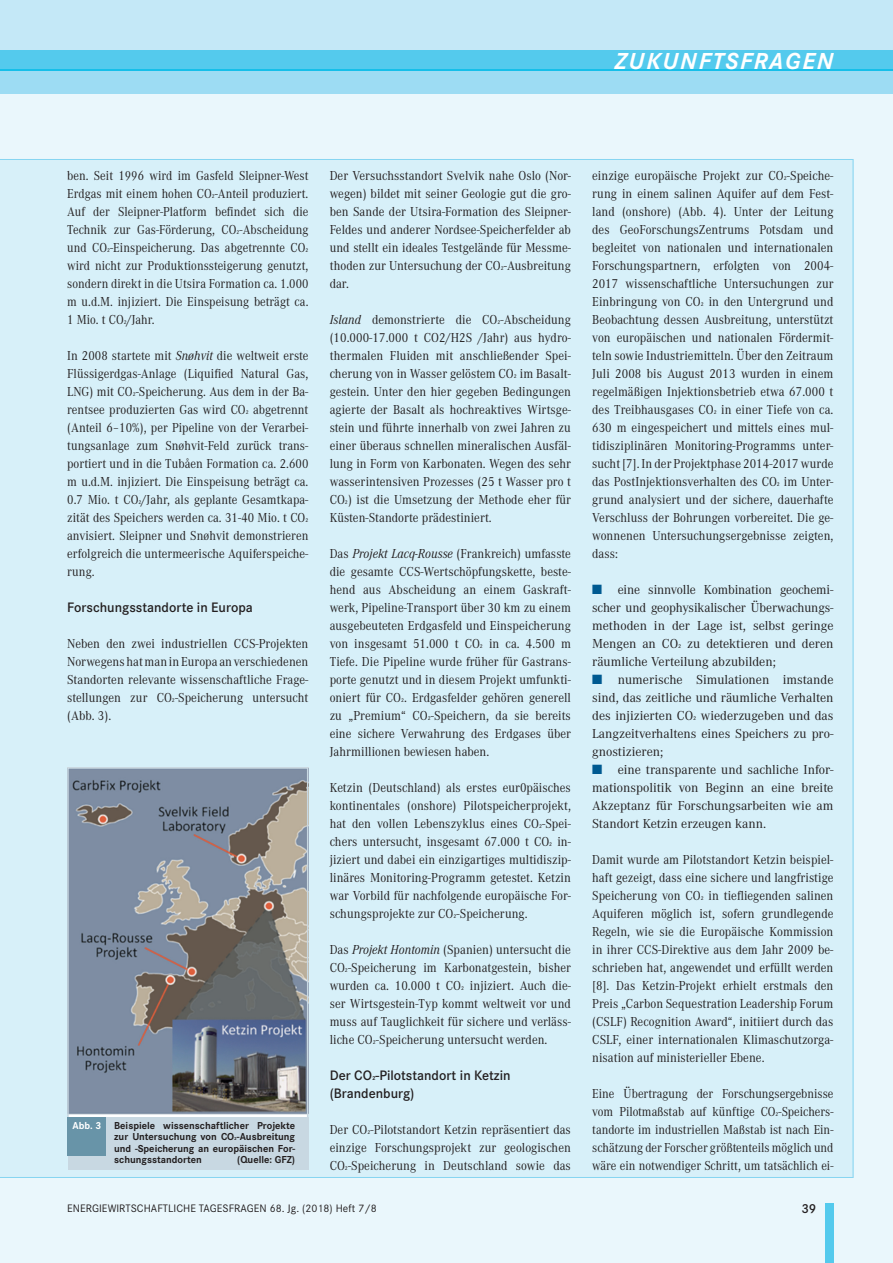
<style>
.page{position:relative;width:893px;height:1263px;background:#fff}
.page>*{position:absolute;margin:0;border:0;box-sizing:border-box;transform-origin:0 0}
.t1{font:italic 700 24px "Corporate S";letter-spacing:.075em;color:#fff}
.t2{font:600 14.25px/18px "Corporate S";color:#231f20}
.t3{font:13.5px/18px "Corporate A";letter-spacing:.005em;color:#231f20;text-align:justify;scale:.92 1}
.t4{font:13.5px/18px "Corporate A";letter-spacing:.005em;color:#231f20;text-align:justify;scale:.9 1}
.t5{font:13.5px/18px "Corporate A";letter-spacing:.005em;color:#231f20;text-align:justify;scale:.91 1}
.t6{font:13.5px/18px "Corporate A";letter-spacing:.005em;color:#231f20;text-align:justify}
.t7{font:600 13.5px "Corporate S";color:#231f20}
.t8{font:11.25px "Corporate S";letter-spacing:.005em;color:#231f20}
.t9{font:700 10.5px/11.2px "Corporate S";color:#231f20;text-align:justify}
.s1{font-style:italic}
.s2{color:#fff}
.s3{color:#005a91}
</style>
<div class="page">
<div style="left:0;top:66px;width:893px;height:1197px;background:#eaf7fc"></div>
<div style="left:0;top:159px;width:853px;height:1019px;background:#d7f0f9"></div>
<div style="left:0;top:0;width:893px;height:71px;background:#c4e8f7"></div>
<div style="left:0;top:50px;width:893px;height:19px;background:#54caed"></div>
<div style="left:0;top:69px;width:893px;height:5px;background:#15bfe9"></div>
<div style="left:825px;top:1203px;width:8px;height:60px;background:#54caed"></div>
<div style="left:0;top:71px;width:893px;height:23px;background:#9ddcf3"></div>
<img style="left:70px;top:770px;width:235px;height:344px">
<div style="left:67px;top:767px;width:241px;height:352px;border:2px solid #c8d8e2"></div>
<div style="left:68px;top:1117px;width:240px;height:52px;background:#c8d8e2"></div>
<div style="left:67px;top:1117px;width:38px;height:38px;background:#6894a8"></div>
<h1 class="t1" style="left:615px;top:47px;width:220px">ZUKUNFTSFRAGEN</h1>
<p class="t4" style="left:67px;top:167px;width:270px">ben. Seit 1996 wird im Gasfeld Sleipner-West Erdgas mit einem hohen CO2-Anteil produziert.<br>Auf der Sleipner-Platform befindet sich die Technik zur Gas-Förderung, CO2-Abscheidung und CO2-Einspeicherung. Das abgetrennte CO2 wird nicht zur Produktionssteigerung genutzt, sondern direkt in die Utsira Formation ca. 1.000 m u.d.M. injiziert. Die Einspeisung beträgt ca.<br>1 Mio. t CO2/Jahr.</p>
<p class="t5" style="left:67px;top:347px;width:267px">In 2008 startete mit <span class="s1">Snøhvit</span> die weltweit erste Flüssigerdgas-Anlage (Liquified Natural Gas, LNG) mit CO2-Speicherung. Aus dem in der Ba&shy;rentsee produzierten Gas wird CO2 abgetrennt (Anteil 6–10%), per Pipeline von der Verarbei&shy;tungsanlage zum Snøhvit-Feld zurück trans&shy;portiert und in die Tubåen Formation ca. 2.600 m u.d.M. injiziert. Die Einspeisung beträgt ca.<br>0.7 Mio. t CO2/Jahr, als geplante Gesamtkapa&shy;zität des Speichers werden ca. 31-40 Mio. t CO2 anvisiert. Sleipner und Snøhvit demonstrieren erfolgreich die untermeerische Aquiferspeiche&shy;rung.</p>
<p class="t2" style="left:67px;top:599px;width:187px">Forschungsstandorte in Europa</p>
<p class="t3" style="left:67px;top:635px;width:264px">Neben den zwei industriellen CCS-Projekten Norwegens hat man in Europa an verschiedenen Standorten relevante wissenschaftliche Frage&shy;stellungen zur CO2-Speicherung untersucht (Abb. 3).</p>
<p class="t9" style="left:114px;top:1120px;width:182px;text-indent:-42px"><span class="s2">Abb. 3</span> Beispiele wissenschaftlicher Projekte zur Untersuchung von CO2-Ausbreitung und -Speicherung an europäischen For&shy;schungsstandorten</p>
<p class="t9" style="left:237px;top:1154px;width:59px">(Quelle: GFZ)</p>
<p class="t3" style="left:330px;top:167px;width:264px">Der Versuchsstandort Svelvik nahe Oslo (Nor&shy;wegen) bildet mit seiner Geologie gut die gro&shy;ben Sande der Utsira-Formation des Sleipner-Feldes und anderer Nordsee-Speicherfelder ab und stellt ein ideales Testgelände für Messme&shy;thoden zur Untersuchung der CO2-Ausbreitung dar.</p>
<p class="t3" style="left:330px;top:311px;width:264px"><span class="s1">Island</span> demonstrierte die CO2-Abscheidung (10.000-17.000 t CO2/H2S /Jahr) aus hydro&shy;thermalen Fluiden mit anschließender Spei&shy;cherung von in Wasser gelöstem CO2 im Basalt&shy;gestein. Unter den hier gegeben Bedingungen agierte der Basalt als hochreaktives Wirtsge&shy;stein und führte innerhalb von zwei Jahren zu einer überaus schnellen mineralischen Ausfäl&shy;lung in Form von Karbonaten. Wegen des sehr wasserintensiven Prozesses (25 t Wasser pro t CO2) ist die Umsetzung der Methode eher für Küsten-Standorte prädestiniert.</p>
<p class="t3" style="left:330px;top:545px;width:264px">Das <span class="s1">Projekt Lacq-Rousse</span> (Frankreich) umfasste die gesamte CCS-Wertschöpfungskette, beste&shy;hend aus Abscheidung an einem Gaskraft&shy;werk, Pipeline-Transport über 30 km zu einem ausgebeuteten Erdgasfeld und Einspeicherung von insgesamt 51.000 t CO2 in ca. 4.500 m Tiefe. Die Pipeline wurde früher für Gastrans&shy;porte genutzt und in diesem Projekt umfunkti&shy;oniert für CO2. Erdgasfelder gehören generell zu „Premium“ CO2-Speichern, da sie bereits eine sichere Verwahrung des Erdgases über Jahrmillionen bewiesen haben.</p>
<p class="t3" style="left:330px;top:779px;width:264px">Ketzin (Deutschland) als erstes eur0päisches kontinentales (onshore) Pilotspeicherprojekt, hat den vollen Lebenszyklus eines CO2-Spei&shy;chers untersucht, insgesamt 67.000 t CO2 in&shy;jiziert und dabei ein einzigartiges multidiszip&shy;linäres Monitoring-Programm getestet. Ketzin war Vorbild für nachfolgende europäische For&shy;schungsprojekte zur CO2-Speicherung.</p>
<p class="t3" style="left:330px;top:941px;width:264px">Das <span class="s1">Projekt Hontomin</span> (Spanien) untersucht die CO2-Speicherung im Karbonatgestein, bisher wurden ca. 10.000 t CO2 injiziert. Auch die&shy;ser Wirtsgestein-Typ kommt weltweit vor und muss auf Tauglichkeit für sichere und verläss&shy;liche CO2-Speicherung untersucht werden.</p>
<p class="t2" style="left:330px;top:1067px;width:182px">Der CO2-Pilotstandort in Ketzin (Brandenburg)</p>
<p class="t3" style="left:330px;top:1121px;width:264px">Der CO2-Pilotstandort Ketzin repräsentiert das einzige Forschungsprojekt zur geologischen CO2-Speicherung in Deutschland sowie das</p>
<p class="t3" style="left:592px;top:167px;width:264px">einzige europäische Projekt zur CO2-Speiche&shy;rung in einem salinen Aquifer auf dem Fest&shy;land (onshore) (Abb. 4). Unter der Leitung des GeoForschungsZentrums Potsdam und begleitet von nationalen und internationalen Forschungspartnern, erfolgten von 2004- 2017 wissenschaftliche Untersuchungen zur Einbringung von CO2 in den Untergrund und Beobachtung dessen Ausbreitung, unterstützt von europäischen und nationalen Fördermit&shy;teln sowie Industriemitteln. Über den Zeitraum Juli 2008 bis August 2013 wurden in einem regelmäßigen Injektionsbetrieb etwa 67.000 t des Treibhausgases CO2 in einer Tiefe von ca.<br>630 m eingespeichert und mittels eines mul&shy;tidisziplinären Monitoring-Programms unter&shy;sucht [7]. In der Projektphase 2014-2017 wurde das PostInjektionsverhalten des CO2 im Unter&shy;grund analysiert und der sichere, dauerhafte Verschluss der Bohrungen vorbereitet. Die ge&shy;wonnenen Untersuchungsergebnisse zeigten, dass:</p>
<p class="t6" style="left:592px;top:581px;width:243px"><span class="s3">■</span> eine sinnvolle Kombination geochemi&shy;scher und geophysikalischer Überwachungs&shy;methoden in der Lage ist, selbst geringe Mengen an CO2 zu detektieren und deren räumliche Verteilung abzubilden;</p>
<p class="t6" style="left:592px;top:671px;width:243px"><span class="s3">■</span> numerische Simulationen imstande sind, das zeitliche und räumliche Verhalten des injizierten CO2 wiederzugeben und das Langzeitverhaltens eines Speichers zu pro&shy;gnostizieren;</p>
<p class="t6" style="left:592px;top:761px;width:243px"><span class="s3">■</span> eine transparente und sachliche Infor&shy;mationspolitik von Beginn an eine breite Akzeptanz für Forschungsarbeiten wie am Standort Ketzin erzeugen kann.</p>
<p class="t3" style="left:592px;top:851px;width:264px">Damit wurde am Pilotstandort Ketzin beispiel&shy;haft gezeigt, dass eine sichere und langfristige Speicherung von CO2 in tiefliegenden salinen Aquiferen möglich ist, sofern grundlegende Regeln, wie sie die Europäische Kommission in ihrer CCS-Direktive aus dem Jahr 2009 be&shy;schrieben hat, angewendet und erfüllt werden [8]. Das Ketzin-Projekt erhielt erstmals den Preis „Carbon Sequestration Leadership Forum (CSLF) Recognition Award“, initiiert durch das CSLF, einer internationalen Klimaschutzorga&shy;nisation auf ministerieller Ebene.</p>
<p class="t4" style="left:592px;top:1085px;width:270px">Eine Übertragung der Forschungsergebnisse vom Pilotmaßstab auf künftige CO2-Speichers&shy;tandorte im industriellen Maßstab ist nach Ein&shy;schätzung der Forscher größtenteils möglich und wäre ein notwendiger Schritt, um tatsächlich ei-</p>
<p class="t8" style="left:67px;top:1202px;width:311px">ENERGIEWIRTSCHAFTLICHE TAGESFRAGEN 68. Jg. (2018) Heft 7/8</p>
<p class="t7" style="left:801px;top:1201px;width:16px">39</p>
</div>
